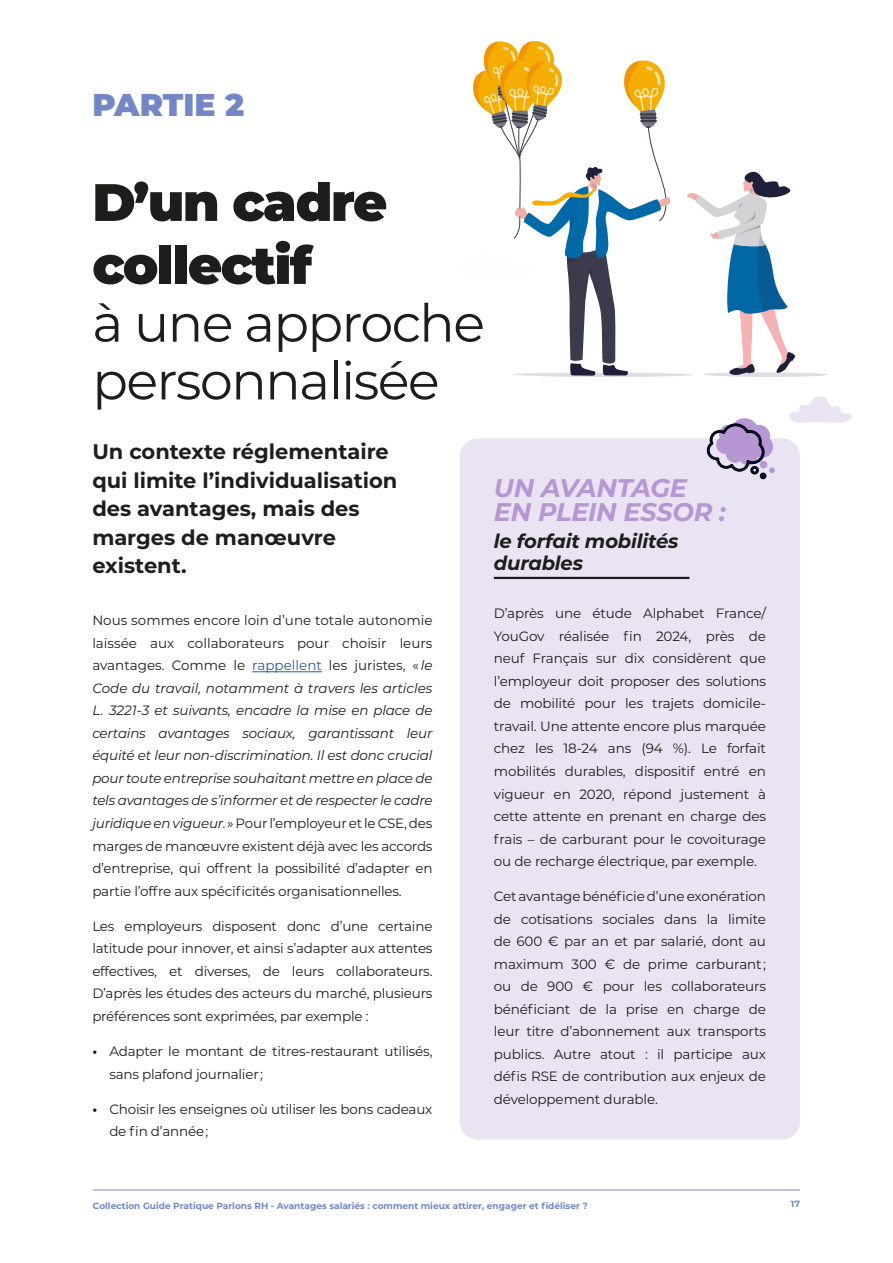
<style>
.page{position:relative;width:893px;height:1263px;background:#fff}
.page>*{position:absolute;margin:0;border:0;box-sizing:border-box;transform-origin:0 0}
.t1{font:52.5px/57.8px "Montserrat";letter-spacing:-.03em;color:#1d1d1b}
.t2{font:900 52.5px/63px "Montserrat";letter-spacing:-.03em;color:#1d1d1b}
.t3{font:900 31.5px "Montserrat";color:#7387c7}
.t4{font:italic 700 25.5px/24px "Montserrat";letter-spacing:-.01em;color:#b696d3}
.t5{font:700 21px/28.5px "Montserrat";color:#1d1d1b}
.t6{font:italic 700 19.5px/22.5px "Montserrat";letter-spacing:-.01em;color:#1d1d1b}
.t7{font:13.5px/22.5px "Montserrat";letter-spacing:-.015em;color:#1d1d1b;text-align:justify}
.t8{font:italic 13.5px/22.5px "Montserrat";letter-spacing:-.015em;color:#1d1d1b;text-align:justify}
.t9{font:700 9px "Montserrat";color:#7387c7}
.s1{font-style:normal}
.s2{font-style:normal;color:#275b9b}
.s3{font-weight:700}
</style>
<div class="page">
<hr style="left:93px;top:1189px;width:707px;height:1px;background:#7387c7">
<hr style="left:252px;top:671px;width:70px;height:1px;background:#275b9b">
<svg style="left:790px;top:396px;width:62px;height:27px"></svg>
<div style="left:460px;top:438px;width:340px;height:702px;background:#e9e3f2;border-radius:18px"></div>
<hr style="left:494px;top:577px;width:195px;height:2px;background:#1d1d1b">
<svg style="left:513px;top:373px;width:180px;height:4px"></svg>
<svg style="left:473px;top:41px;width:197px;height:335px"></svg>
<svg style="left:686px;top:171px;width:141px;height:206px"></svg>
<svg style="left:707px;top:418px;width:68px;height:61px"></svg>
<h2 class="t3" style="left:92px;top:81px;width:153px">PARTIE 2</h2>
<h1 class="t2" style="left:92px;top:167px;width:296px">D’un cadre collectif</h1>
<h1 class="t1" style="left:92px;top:292px;width:394px">à une approche personnalisée</h1>
<h3 class="t5" style="left:92px;top:437px;width:307px">Un contexte réglementaire qui limite l’individualisation des avantages, mais des marges de manœuvre existent.</h3>
<p class="t8" style="left:92px;top:609px;width:342px"><span class="s1">Nous sommes encore loin d’une totale autonomie laissée aux collaborateurs pour choisir leurs avantages. Comme le</span> <span class="s2">rappellent</span> <span class="s1">les juristes, «</span> le Code du travail, notamment à travers les articles L. 3221-3 et suivants, encadre la mise en place de certains avantages sociaux, garantissant leur équité et leur non-discrimination. Il est donc crucial pour toute entreprise souhaitant mettre en place de tels avantages de s’informer et de respecter le cadre juridique en vigueur. <span class="s1">» Pour l’employeur et le CSE, des marges de manœuvre existent déjà avec les accords d’entreprise, qui offrent la possibilité d’adapter en partie l’offre aux spécificités organisationnelles.</span></p>
<p class="t7" style="left:92px;top:914px;width:342px">Les employeurs disposent donc d’une certaine latitude pour innover, et ainsi s’adapter aux attentes effectives, et diverses, de leurs collaborateurs.<br>D’après les études des acteurs du marché, plusieurs préférences sont exprimées, par exemple :</p>
<p class="t7" style="left:109px;top:1039px;width:325px;text-indent:-17px"><span class="s3">•</span> Adapter le montant de titres-restaurant utilisés, sans plafond journalier ;</p>
<p class="t7" style="left:109px;top:1097px;width:325px;text-indent:-17px"><span class="s3">•</span> Choisir les enseignes où utiliser les bons cadeaux de fin d’année ;</p>
<h3 class="t4" style="left:494px;top:475px;width:234px">UN AVANTAGE<br>EN PLEIN ESSOR :</h3>
<h3 class="t6" style="left:494px;top:529px;width:186px">le forfait mobilités durables</h3>
<p class="t7" style="left:494px;top:602px;width:274px">D’après une étude Alphabet France/ YouGov réalisée fin 2024, près de neuf Français sur dix considèrent que l’employeur doit proposer des solutions de mobilité pour les trajets domicile&shy;travail. Une attente encore plus marquée chez les 18-24 ans (94 %). Le forfait mobilités durables, dispositif entré en vigueur en 2020, répond justement à cette attente en prenant en charge des frais – de carburant pour le covoiturage ou de recharge électrique, par exemple.</p>
<p class="t7" style="left:494px;top:885px;width:274px">Cet avantage bénéficie d’une exonération de cotisations sociales dans la limite de 600 € par an et par salarié, dont au maximum 300 € de prime carburant ; ou de 900 € pour les collaborateurs bénéficiant de la prise en charge de leur titre d’abonnement aux transports publics. Autre atout : il participe aux défis RSE de contribution aux enjeux de développement durable.</p>
<p class="t9" style="left:93px;top:1200px;width:496px">Collection Guide Pratique Parlons RH - Avantages salariés : comment mieux attirer, engager et fidéliser ?</p>
<p class="t9" style="left:791px;top:1197px;width:11px">17</p>
</div>
